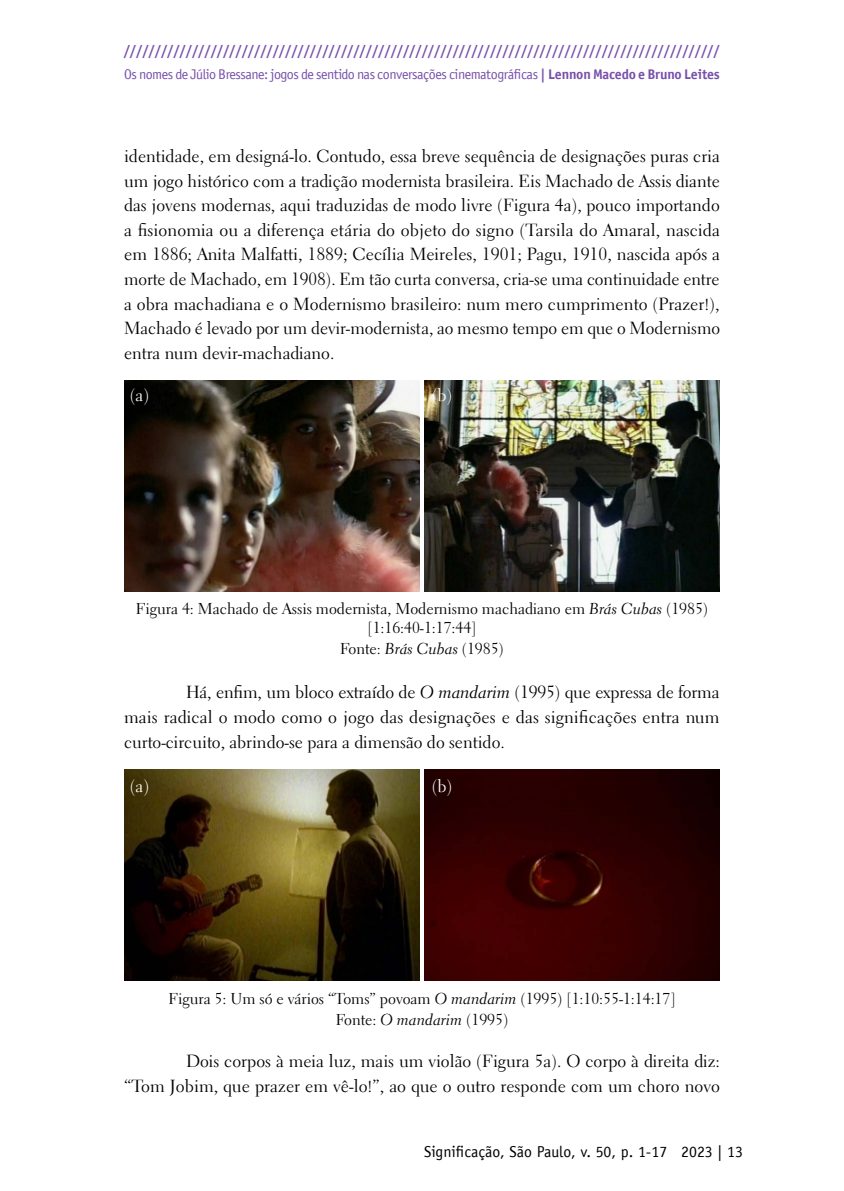
<style>
.page{position:relative;width:844px;height:1191px;background:#fff}
.page>*{position:absolute;margin:0;border:0;box-sizing:border-box;transform-origin:0 0}
.t1{font:17.5px/24.7px "Electra LT Std";color:#000;text-align:justify}
.t2{font:17.5px "Electra LT Std";color:#fff}
.t3{font:15.75px/19.4px "Electra LT Std";color:#000;text-align:center}
.t4{font:15.75px "Officina Sans LT";color:#000}
.t5{font:700 14px "Officina Sans LT";color:#7850ab}
.t6{font:14px "Officina Sans LT";letter-spacing:-.03em;color:#7850ab}
.s1{font-weight:700}
.s2{font-family:"Electra LT Std Cursive"}
</style>
<div class="page">
<img style="left:124px;top:381px;width:295px;height:210px">
<img style="left:424px;top:381px;width:295px;height:210px">
<img style="left:124px;top:769px;width:295px;height:211px">
<img style="left:424px;top:769px;width:295px;height:211px">
<p class="t5" style="left:124px;top:41px;width:597px">////////////////////////////////////////////////////////////////////////////////////////////////</p>
<p class="t6" style="left:124px;top:66px;width:597px">Os nomes de Júlio Bressane: jogos de sentido nas conversações cinematográficas <span class="s1">| Lennon Macedo e Bruno Leites</span></p>
<p class="t1" style="left:124px;top:144px;width:597px">identidade, em designá-lo. Contudo, essa breve sequência de designações puras cria um jogo histórico com a tradição modernista brasileira. Eis Machado de Assis diante das jovens modernas, aqui traduzidas de modo livre (Figura 4a), pouco importando a fisionomia ou a diferença etária do objeto do signo (Tarsila do Amaral, nascida em 1886; Anita Malfatti, 1889; Cecília Meireles, 1901; Pagu, 1910, nascida após a morte de Machado, em 1908). Em tão curta conversa, cria-se uma continuidade entre a obra machadiana e o Modernismo brasileiro: num mero cumprimento (Prazer!), Machado é levado por um devir-modernista, ao mesmo tempo em que o Modernismo entra num devir-machadiano.</p>
<p class="t2" style="left:130px;top:384px;width:21px">(a)</p>
<p class="t2" style="left:431px;top:384px;width:22px">(b)</p>
<p class="t3" style="left:136px;top:598px;width:573px">Figura 4: Machado de Assis modernista, Modernismo machadiano em <span class="s2">Brás Cubas</span> (1985) [1:16:40-1:17:44]</p>
<p class="t3" style="left:340px;top:639px;width:165px">Fonte: <span class="s2">Brás Cubas</span> (1985)</p>
<p class="t1" style="left:124px;top:680px;width:597px;text-indent:62px">Há, enfim, um bloco extraído de <span class="s2">O mandarim</span> (1995) que expressa de forma mais radical o modo como o jogo das designações e das significações entra num curto-circuito, abrindo-se para a dimensão do sentido.</p>
<p class="t2" style="left:130px;top:775px;width:21px">(a)</p>
<p class="t2" style="left:431px;top:775px;width:22px">(b)</p>
<p class="t3" style="left:168px;top:988px;width:508px;line-height:20.8px">Figura 5: Um só e vários “Toms” povoam <span class="s2">O mandarim</span> (1995) [1:10:55-1:14:17]<br>Fonte: <span class="s2">O mandarim</span> (1995)</p>
<p class="t1" style="left:124px;top:1048px;width:597px;text-align:right">Dois corpos à meia luz, mais um violão (Figura 5a). O corpo à direita diz:<br>“Tom Jobim, que prazer em vê-lo!”, ao que o outro responde com um choro novo</p>
<p class="t4" style="left:424px;top:1142px;width:320px">Significação, São Paulo, v. 50, p. 1-17 2023 | 13</p>
</div>
